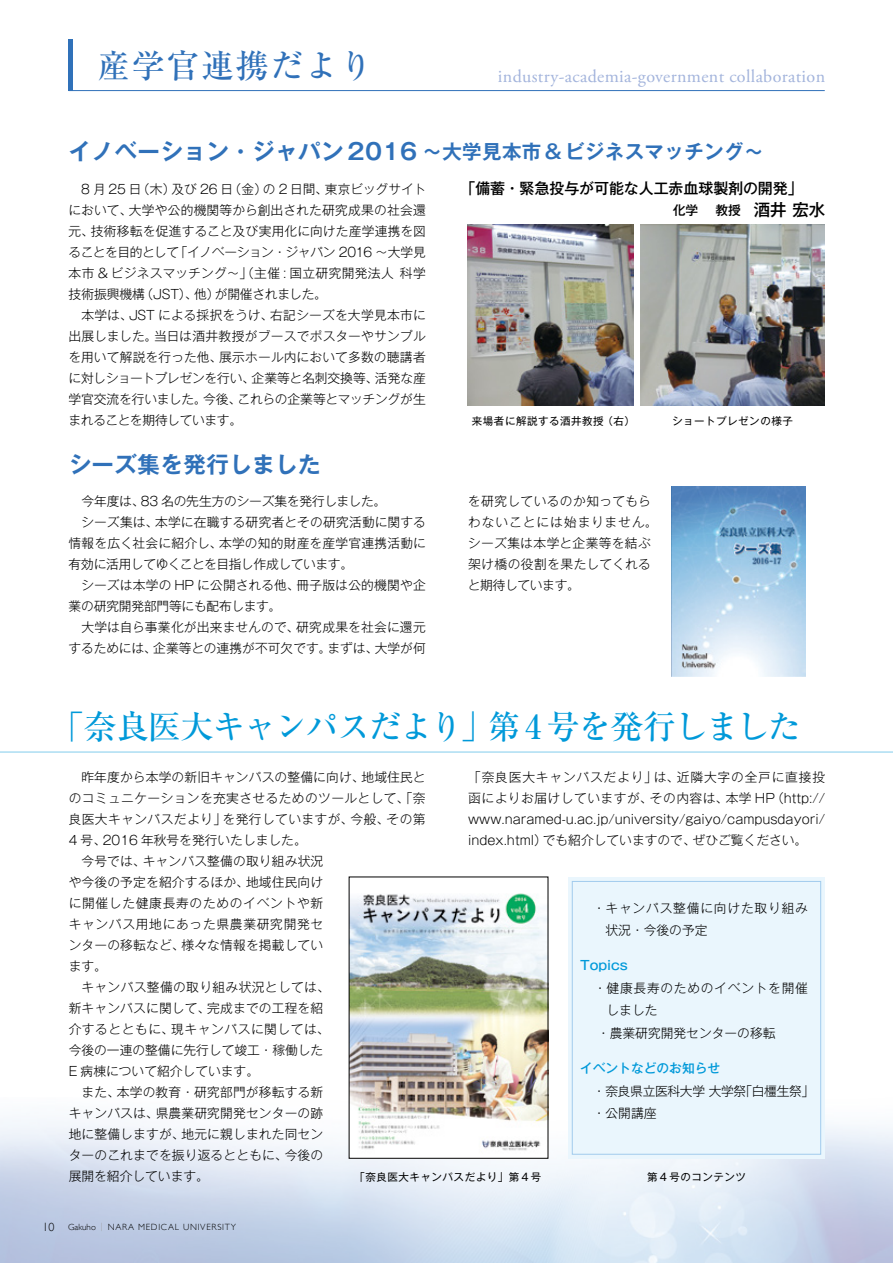
<style>
.page{position:relative;width:893px;height:1263px;background:#fff}
.page>*{position:absolute;margin:0;border:0;box-sizing:border-box;transform-origin:0 0}
.t1{font:500 33px "Ryumin Pr 6";letter-spacing:-.04em;color:#0099d9}
.t2{font:500 33px "Ryumin Pr 6";letter-spacing:.05em;color:#3071b9}
.t3{font:700 22.5px "Gothic MB101 Pr 6 De";letter-spacing:.02em;color:#3071b9}
.t4{font:700 19.5px "Gothic MB101 Pr 6 De";letter-spacing:.02em;color:#3071b9}
.t5{font:18px "Adobe Garamond Pro";letter-spacing:.02em;color:#a3b4dc}
.t6{font:500 15px "Gothic MB101 Pr 6";letter-spacing:-.005em;color:#000}
.t7{font:300 12.75px/21px "Gothic MB101 Pr 6";letter-spacing:.01em;color:#000;text-align:justify}
.t8{font:300 12.75px/21px "Gothic MB101 Pr 6";letter-spacing:.03em;color:#000}
.t9{font:300 12.75px "Gothic MB101 Pr 6";letter-spacing:.055em;color:#000}
.t10{font:300 12.75px "Gothic MB101 Pr 6";letter-spacing:-.015em;color:#000}
.t11{font:300 12.75px/22.5px "Gothic MB101 Pr 6";letter-spacing:.065em;color:#000}
.t12{font:300 12.75px/22.5px "Gothic MB101 Pr 6";letter-spacing:-.025em;color:#000}
.t13{font:300 12.75px "Gothic MB101 Pr 6";letter-spacing:-.03em;color:#000}
.t14{font:300 12.75px "Gothic MB101 Pr 6";letter-spacing:.04em;color:#000}
.t15{font:300 12.75px "Gothic MB101 Pr 6";letter-spacing:-.02em;color:#000}
.t16{font:500 12.75px "Gothic MB101 Pr 6";color:#0099d9}
.t17{font:500 12.75px "Gothic MB101 Pr 6";color:#000}
.t18{font:10.5px "Gothic MB101 Pr 6";letter-spacing:.05em;color:#000}
.t19{font:300 9px "Gill Sans";letter-spacing:.08em;color:#000}
.s1{font-size:22.5px}
.s2{font-size:16.5px}
.s3{font-size:12px}
</style>
<div class="page">
<img style="left:0;top:1098px;width:893px;height:165px">
<hr style="left:0;top:752px;width:893px;height:1px;background:#0099d9">
<div style="left:568px;top:877px;width:257px;height:281px;background:#eaf6fd"></div>
<div style="left:572px;top:881px;width:249px;height:273px;border:1px solid #a1cbed"></div>
<hr style="left:69px;top:90px;width:756px;height:1px;background:#3071b9">
<hr style="left:69px;top:40px;width:4px;height:51px;background:#3071b9">
<img style="left:468px;top:224px;width:166px;height:181px">
<img style="left:640px;top:224px;width:185px;height:181px">
<img style="left:672px;top:486px;width:134px;height:190px">
<img style="left:351px;top:893px;width:195px;height:263px">
<h1 class="t2" style="left:97px;top:40px;width:277px">産学官連携だより</h1>
<h3 class="t5" style="left:498px;top:66px;width:329px">industry-academia-government collaboration</h3>
<h3 class="t4" style="left:69px;top:135px;width:692px"><span class="s1">イノベーション・ジャパン2016</span> 〜大学見本市&amp;ビジネスマッチング〜</h3>
<p class="t7" style="left:68px;top:177px;width:359px;text-indent:13px">8 月 25 日（木）及び 26 日（金）の 2 日間、東京ビッグサイトにおいて、大学や公的機関等から創出された研究成果の社会還元、技術移転を促進すること及び実用化に向けた産学連携を図ることを目的として「イノベーション・ジャパン 2016 〜大学見本市 &amp; ビジネスマッチング〜」（主催 : 国立研究開発法人 科学技術振興機構（JST）、他）が開催されました。</p>
<p class="t7" style="left:68px;top:303px;width:359px;text-indent:13px">本学は、JST による採択をうけ、右記シーズを大学見本市に出展しました。当日は酒井教授がブースでポスターやサンプルを用いて解説を行った他、展示ホール内において多数の聴講者に対しショートプレゼンを行い、企業等と名刺交換等、活発な産学官交流を行いました。今後、これらの企業等とマッチングが生まれることを期待しています。</p>
<p class="t6" style="left:460px;top:176px;width:344px">「備蓄・緊急投与が可能な人工赤血球製剤の開発」</p>
<p class="t17" style="left:673px;top:199px;width:154px">化学 　教授 <span class="s2">酒井 宏水</span></p>
<p class="t18" style="left:472px;top:412px;width:164px">来場者に解説する酒井教授（右）</p>
<p class="t18" style="left:672px;top:412px;width:122px">ショートプレゼンの様子</p>
<h2 class="t3" style="left:69px;top:445px;width:254px">シーズ集を発行しました</h2>
<p class="t10" style="left:81px;top:491px;width:306px">今年度は、83 名の先生方のシーズ集を発行しました。</p>
<p class="t7" style="left:81px;top:511px;width:346px">シーズ集は、本学に在職する研究者とその研究活動に関する</p>
<p class="t7" style="left:69px;top:532px;width:359px">情報を広く社会に紹介し、本学の知的財産を産学官連携活動に</p>
<p class="t13" style="left:69px;top:554px;width:286px">有効に活用してゆくことを目指し作成しています。</p>
<p class="t7" style="left:81px;top:574px;width:346px">シーズは本学の HP に公開される他、冊子版は公的機関や企</p>
<p class="t15" style="left:69px;top:596px;width:214px">業の研究開発部門等にも配布します。</p>
<p class="t7" style="left:81px;top:616px;width:346px">大学は自ら事業化が出来ませんので、研究成果を社会に還元</p>
<p class="t7" style="left:69px;top:637px;width:359px">するためには、企業等との連携が不可欠です。まずは、大学が何</p>
<p class="t8" style="left:468px;top:490px;width:191px">を研究しているのか知ってもらわないことには始まりません。シーズ集は本学と企業等を結ぶ架け橋の役割を果たしてくれると期待しています。</p>
<h1 class="t1" style="left:51px;top:700px;width:751px">「奈良医大キャンパスだより」第 4 号を発行しました</h1>
<p class="t7" style="left:468px;top:765px;width:359px">「奈良医大キャンパスだより」は、近隣大字の全戸に直接投函によりお届けしていますが、その内容は、本学 HP（http:// www.naramed-u.ac.jp/university/gaiyo/campusdayori/ index.html）でも紹介していますので、ぜひご覧ください。</p>
<p class="t7" style="left:81px;top:765px;width:346px">昨年度から本学の新旧キャンパスの整備に向け、地域住民と</p>
<p class="t8" style="left:69px;top:786px;width:359px">のコミュニケーションを充実させるためのツールとして、「奈</p>
<p class="t8" style="left:69px;top:807px;width:358px">良医大キャンパスだより」を発行していますが、今般、その第</p>
<p class="t7" style="left:69px;top:828px;width:240px">4 号、2016 年秋号を発行いたしました。</p>
<p class="t7" style="left:81px;top:849px;width:243px">今号では、キャンパス整備の取り組み状況</p>
<p class="t7" style="left:69px;top:870px;width:256px">や今後の予定を紹介するほか、地域住民向け</p>
<p class="t9" style="left:69px;top:892px;width:256px">に開催した健康長寿のためのイベントや新</p>
<p class="t9" style="left:69px;top:913px;width:256px">キャンパス用地にあった県農業研究開発セ</p>
<p class="t7" style="left:69px;top:933px;width:256px">ンターの移転など、様々な情報を掲載してい</p>
<p class="t7" style="left:69px;top:954px;width:40px">ます。</p>
<p class="t8" style="left:81px;top:975px;width:250px">キャンパス整備の取り組み状況としては、</p>
<p class="t7" style="left:69px;top:996px;width:256px">新キャンパスに関して、完成までの工程を紹</p>
<p class="t14" style="left:69px;top:1018px;width:262px">介するとともに、現キャンパスに関しては、</p>
<p class="t7" style="left:69px;top:1038px;width:256px">今後の一連の整備に先行して竣工・稼働した</p>
<p class="t7" style="left:69px;top:1059px;width:192px">E 病棟について紹介しています。</p>
<p class="t7" style="left:81px;top:1080px;width:243px">また、本学の教育・研究部門が移転する新</p>
<p class="t7" style="left:69px;top:1101px;width:256px">キャンパスは、県農業研究開発センターの跡</p>
<p class="t7" style="left:69px;top:1122px;width:256px">地に整備しますが、地元に親しまれた同セン</p>
<p class="t7" style="left:69px;top:1143px;width:256px">ターのこれまでを振り返るとともに、今後の</p>
<p class="t7" style="left:69px;top:1164px;width:142px">展開を紹介しています。</p>
<p class="t11" style="left:605px;top:895px;width:204px;text-indent:-26px">　・キャンパス整備に向けた取り組み状況・今後の予定</p>
<p class="t16" style="left:580px;top:955px;width:49px">Topics</p>
<p class="t9" style="left:580px;top:977px;width:229px">　 ・健康長寿のためのイベントを開催</p>
<p class="t7" style="left:607px;top:999px;width:52px">しました</p>
<p class="t7" style="left:584px;top:1021px;width:193px">　・農業研究開発センターの移転</p>
<p class="t16" style="left:580px;top:1058px;width:142px">イベントなどのお知らせ</p>
<p class="t12" style="left:580px;top:1078px;width:236px">　・奈良県立医科大学 大学祭「白橿生祭」　・公開講座</p>
<p class="t18" style="left:354px;top:1168px;width:188px">「奈良医大キャンパスだより」第４号</p>
<p class="t18" style="left:647px;top:1168px;width:100px">第４号のコンテンツ</p>
<p class="t19" style="left:43px;top:1220px;width:195px"><span class="s3">10</span> Gakuho <sup>|</sup> NARA MEDICAL UNIVERSITY</p>
</div>
